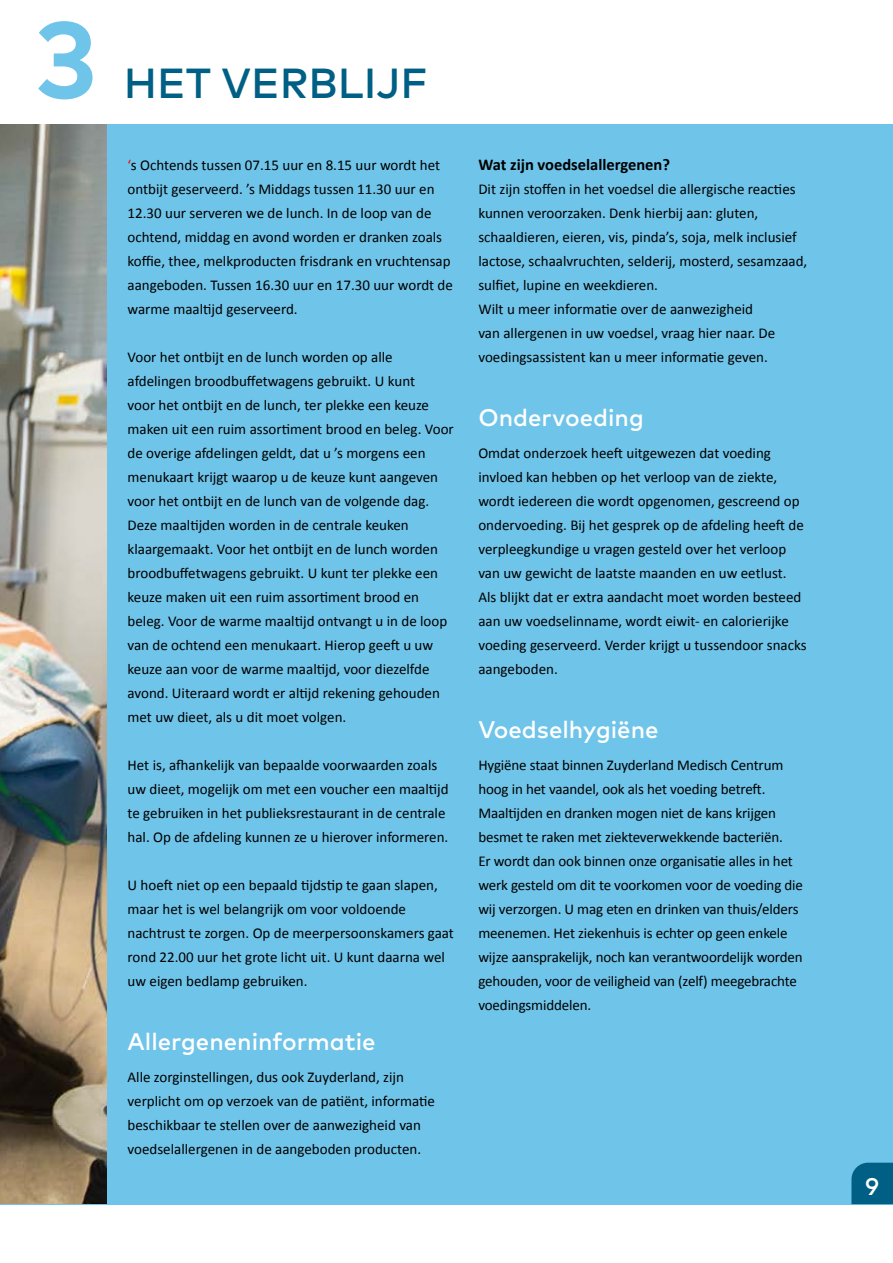
<style>
.page{position:relative;width:893px;height:1263px;background:#fff}
.page>*{position:absolute;margin:0;border:0;box-sizing:border-box;transform-origin:0 0}
.t1{font:700 108px "Mark OT";color:#6fc4e9}
.t2{font:500 42px "Mark OT";color:#005f84}
.t3{font:500 24px "Mark OT";color:#fff}
.t4{font:700 16.5px "Calibri";color:#000}
.t5{font:15px/24px "Calibri";color:#000}
.s1{color:#f00}
</style>
<div class="page">
<div style="left:0;top:124px;width:893px;height:1080px;background:#6fc4e9"></div>
<div style="left:851px;top:1163px;width:42px;height:41px;background:#005f84"></div>
<img style="left:0;top:124px;width:106px;height:1079px">
<h1 class="t1" style="left:35px;top:-10px;width:63px">3</h1>
<h2 class="t2" style="left:124px;top:56px;width:305px">HET VERBLIJF</h2>
<p class="t5" style="left:128px;top:153px;width:327px"><span class="s1">‘</span>s Ochtends tussen 07.15 uur en 8.15 uur wordt het ontbijt geserveerd. ’s Middags tussen 11.30 uur en 12.30 uur serveren we de lunch. In de loop van de ochtend, middag en avond worden er dranken zoals koffie, thee, melkproducten frisdrank en vruchtensap aangeboden. Tussen 16.30 uur en 17.30 uur wordt de warme maaltijd geserveerd.</p>
<p class="t5" style="left:128px;top:345px;width:328px">Voor het ontbijt en de lunch worden op alle afdelingen broodbuffetwagens gebruikt. U kunt<br>voor het ontbijt en de lunch, ter plekke een keuze maken uit een ruim assortiment brood en beleg. Voor de overige afdelingen geldt, dat u ’s morgens een menukaart krijgt waarop u de keuze kunt aangeven voor het ontbijt en de lunch van de volgende dag.<br>Deze maaltijden worden in de centrale keuken klaargemaakt. Voor het ontbijt en de lunch worden broodbuffetwagens gebruikt. U kunt ter plekke een keuze maken uit een ruim assortiment brood en beleg. Voor de warme maaltijd ontvangt u in de loop van de ochtend een menukaart. Hierop geeft u uw keuze aan voor de warme maaltijd, voor diezelfde avond. Uiteraard wordt er altijd rekening gehouden met uw dieet, als u dit moet volgen.</p>
<p class="t5" style="left:128px;top:753px;width:323px">Het is, afhankelijk van bepaalde voorwaarden zoals uw dieet, mogelijk om met een voucher een maaltijd te gebruiken in het publieksrestaurant in de centrale hal. Op de afdeling kunnen ze u hierover informeren.</p>
<p class="t5" style="left:128px;top:873px;width:328px">U hoeft niet op een bepaald tijdstip te gaan slapen, maar het is wel belangrijk om voor voldoende nachtrust te zorgen. Op de meerpersoonskamers gaat rond 22.00 uur het grote licht uit. U kunt daarna wel uw eigen bedlamp gebruiken.</p>
<h3 class="t3" style="left:128px;top:1026px;width:250px">Allergeneninformatie</h3>
<p class="t5" style="left:128px;top:1065px;width:309px">Alle zorginstellingen, dus ook Zuyderland, zijn verplicht om op verzoek van de patiënt, informatie beschikbaar te stellen over de aanwezigheid van voedselallergenen in de aangeboden producten.</p>
<p class="t4" style="left:478px;top:154px;width:193px">Wat zijn voedselallergenen?</p>
<p class="t5" style="left:478px;top:177px;width:330px">Dit zijn stoffen in het voedsel die allergische reacties kunnen veroorzaken. Denk hierbij aan: gluten, schaaldieren, eieren, vis, pinda’s, soja, melk inclusief lactose, schaalvruchten, selderij, mosterd, sesamzaad, sulfiet, lupine en weekdieren.<br>Wilt u meer informatie over de aanwezigheid<br>van allergenen in uw voedsel, vraag hier naar. De voedingsassistent kan u meer informatie geven.</p>
<h3 class="t3" style="left:478px;top:402px;width:167px">Ondervoeding</h3>
<p class="t5" style="left:478px;top:441px;width:330px">Omdat onderzoek heeft uitgewezen dat voeding invloed kan hebben op het verloop van de ziekte, wordt iedereen die wordt opgenomen, gescreend op ondervoeding. Bij het gesprek op de afdeling heeft de verpleegkundige u vragen gesteld over het verloop van uw gewicht de laatste maanden en uw eetlust.<br>Als blijkt dat er extra aandacht moet worden besteed aan uw voedselinname, wordt eiwit- en calorierijke voeding geserveerd. Verder krijgt u tussendoor snacks aangeboden.</p>
<h3 class="t3" style="left:478px;top:714px;width:182px">Voedselhygiëne</h3>
<p class="t5" style="left:478px;top:753px;width:326px">Hygiëne staat binnen Zuyderland Medisch Centrum hoog in het vaandel, ook als het voeding betreft.<br>Maaltijden en dranken mogen niet de kans krijgen besmet te raken met ziekteverwekkende bacteriën.<br>Er wordt dan ook binnen onze organisatie alles in het werk gesteld om dit te voorkomen voor de voeding die wij verzorgen. U mag eten en drinken van thuis/elders meenemen. Het ziekenhuis is echter op geen enkele wijze aansprakelijk, noch kan verantwoordelijk worden gehouden, voor de veiligheid van (zelf) meegebrachte voedingsmiddelen.</p>
<h3 class="t3" style="left:865px;top:1171px;width:16px">9</h3>
</div>
